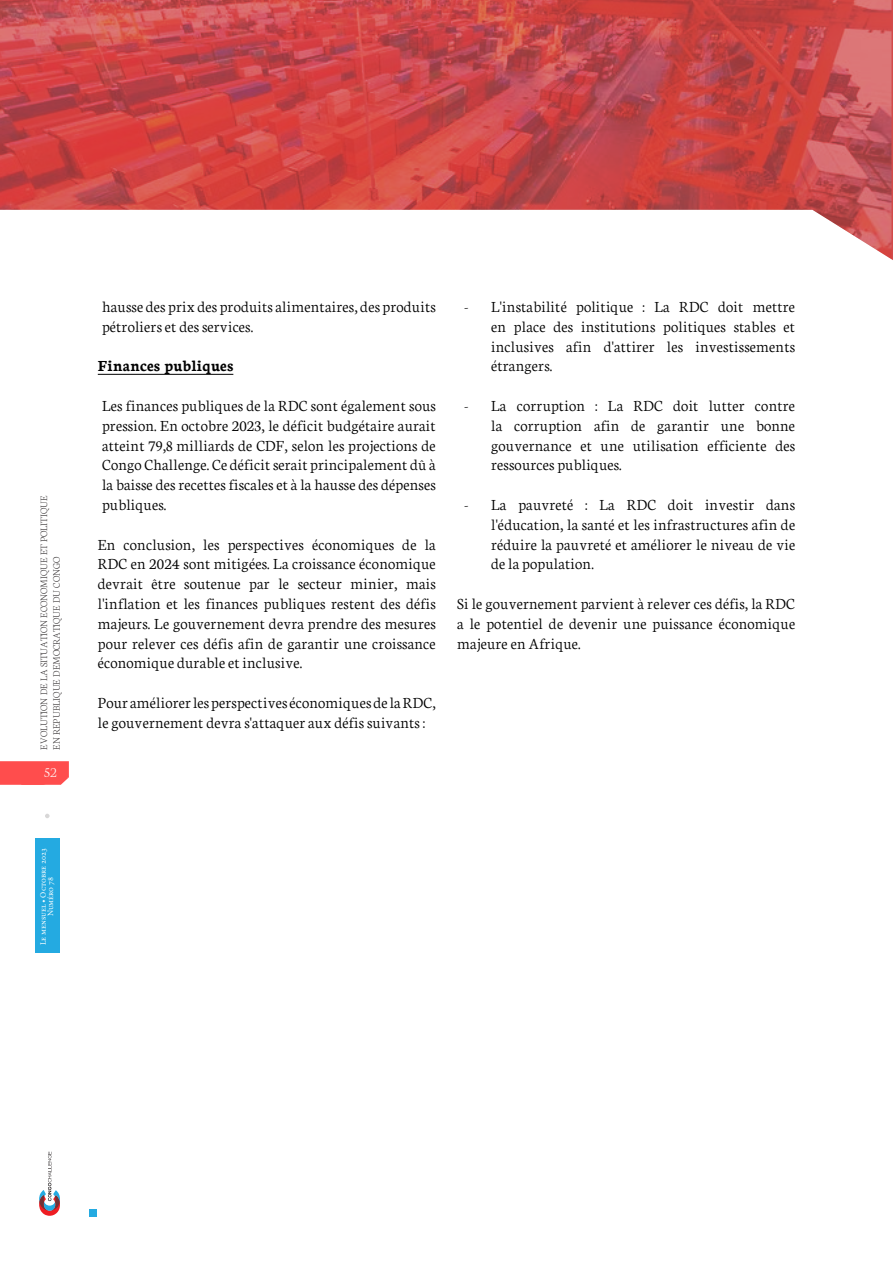
<style>
.page{position:relative;width:893px;height:1263px;background:#fff}
.page>*{position:absolute;margin:0;border:0;box-sizing:border-box;transform-origin:0 0}
.Coprs_de_texte{font:300 16.5px/19.8px "Neuton";letter-spacing:.01em;color:#000;text-align:justify}
.Coprs_de_texte-2{font:700 16.5px "Neuton";letter-spacing:.01em;color:#000}
.t1{font:200 15px "Neuton";color:#fff}
.t2{font:200 10.5px/12.6px "Neuton";color:#231f20}
.t3{font:8.25px/7.5px "Minion Pro";color:#fff;text-align:center}
.s1{font-family:"Neuton"}
</style>
<div class="page">
<hr style="left:98px;top:374px;width:135px;height:1px;background:#000">
<svg style="left:0;top:0;width:893px;height:260px"></svg>
<div style="left:35px;top:838px;width:24px;height:115px;background:#24aae1"></div>
<svg style="left:45px;top:814px;width:5px;height:4px"></svg>
<svg style="left:0;top:761px;width:69px;height:24px;background:#ff5353"></svg>
<svg style="left:39px;top:1152px;width:21px;height:64px"></svg>
<div style="left:89px;top:1209px;width:8px;height:7px;background:#24aae1"></div>
<p class="t2" style="left:38px;top:749px;width:255px;rotate:-90deg">EVOLUTION DE LA SITUATION ECONOMIQUE ET POLITIQUE<br>EN REPUBLIQUE DEMOCRATIQUE DU CONGO</p>
<p class="t1" style="left:44px;top:764px;width:14px">52</p>
<p class="t3" style="left:39px;top:945px;width:99px;rotate:-90deg">Le mensuel <span class="s1">◊</span> Octobre 2023<br>Numéro 78</p>
<p class="Coprs_de_texte" style="left:102px;top:296px;width:335px">hausse des prix des produits alimentaires, des produits pétroliers et des services.</p>
<p class="Coprs_de_texte-2" style="left:98px;top:357px;width:137px">Finances publiques</p>
<p class="Coprs_de_texte" style="left:102px;top:395px;width:335px">Les finances publiques de la RDC sont également sous pression. En octobre 2023, le déficit budgétaire aurait atteint 79,8 milliards de CDF, selon les projections de Congo Challenge. Ce déficit serait principalement dû à la baisse des recettes fiscales et à la hausse des dépenses publiques.</p>
<p class="Coprs_de_texte" style="left:98px;top:534px;width:340px">En conclusion, les perspectives économiques de la RDC en 2024 sont mitigées. La croissance économique devrait être soutenue par le secteur minier, mais l'inflation et les finances publiques restent des défis majeurs. Le gouvernement devra prendre des mesures pour relever ces défis afin de garantir une croissance économique durable et inclusive.</p>
<p class="Coprs_de_texte" style="left:98px;top:692px;width:340px">Pour améliorer les perspectives économiques de la RDC, le gouvernement devra s'attaquer aux défis suivants :</p>
<p class="Coprs_de_texte" style="left:491px;top:296px;width:305px;text-indent:-27px">- L'instabilité politique : La RDC doit mettre en place des institutions politiques stables et inclusives afin d'attirer les investissements étrangers.</p>
<p class="Coprs_de_texte" style="left:491px;top:395px;width:305px;text-indent:-27px">- La corruption : La RDC doit lutter contre la corruption afin de garantir une bonne gouvernance et une utilisation efficiente des ressources publiques.</p>
<p class="Coprs_de_texte" style="left:491px;top:494px;width:306px;text-indent:-27px">- La pauvreté : La RDC doit investir dans l'éducation, la santé et les infrastructures afin de réduire la pauvreté et améliorer le niveau de vie de la population.</p>
<p class="Coprs_de_texte" style="left:457px;top:593px;width:340px">Si le gouvernement parvient à relever ces défis, la RDC a le potentiel de devenir une puissance économique majeure en Afrique.</p>
</div>
